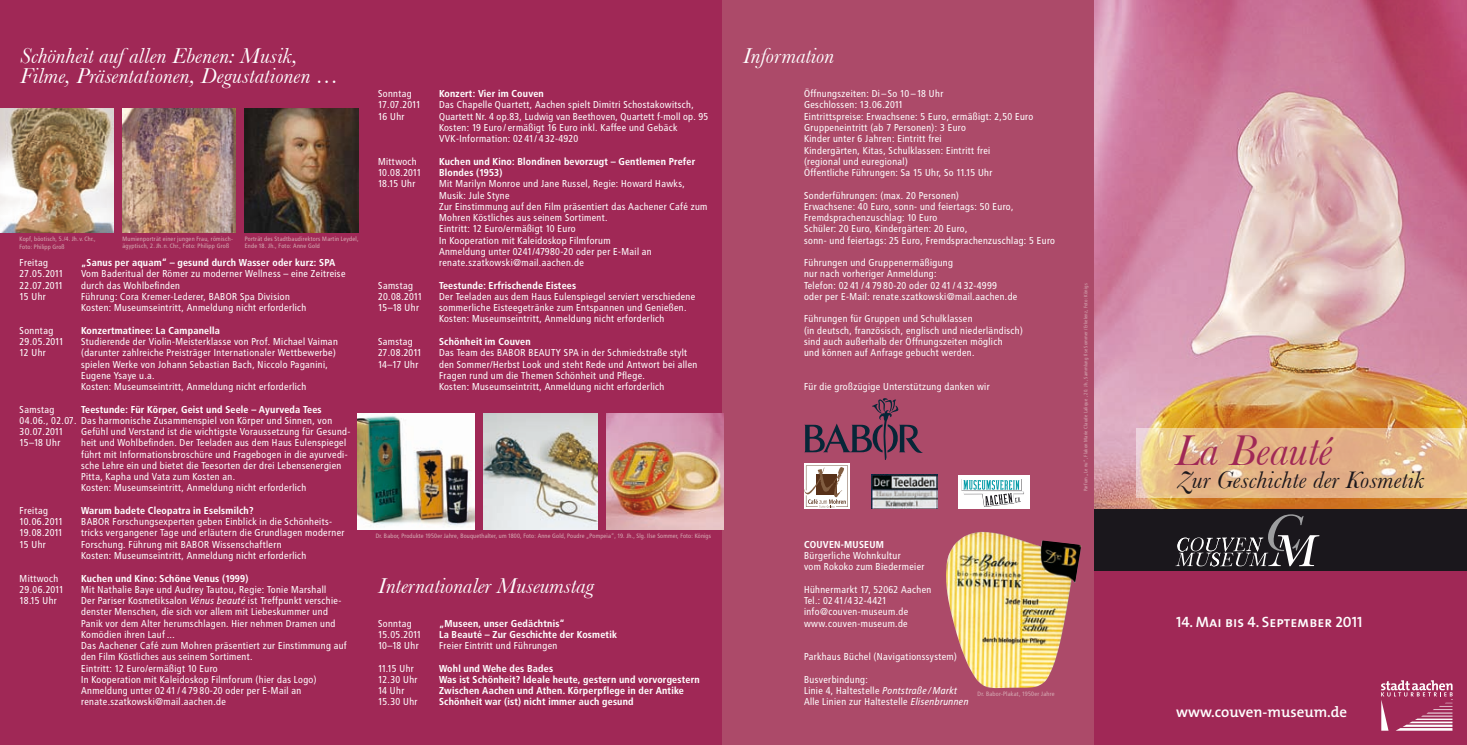
<style>
.page{position:relative;width:1467px;height:745px;background:#fff}
.page>*{position:absolute;margin:0;border:0;box-sizing:border-box;transform-origin:0 0}
.t1{font:italic 45px "Baskerville";color:#a02856}
.t2{font:italic 25px "Baskerville";letter-spacing:.01em;color:#1a171c}
.t3{font:italic 22.5px/20px "Baskerville";color:#fff}
.t4{font:15px "The Mix Semi Bold Caps";color:#fff}
.t5{font:600 15px "The Mix";color:#fff}
.t6{font:10px/11.2px "Transit";color:#fff}
.t7{font:700 10px/11.2px "Transit";color:#fff}
.t8{font:10px/11.2px "Transit";letter-spacing:-.025em;color:#fff}
.t9{font:10px/11.2px "Transit";letter-spacing:-.04em;color:#fff}
.t10{font:6.25px/6.2px "Transit";letter-spacing:-.01em;color:#d6abb4}
.t11{font:5px "Transit";color:#d6abb4}
.s1{font-style:italic}
</style>
<div class="page">
<div style="left:0;top:0;width:723px;height:744px;background:#a02856"></div>
<div style="left:723px;top:0;width:372px;height:744px;background:#ac4a69"></div>
<div style="left:1095px;top:558px;width:372px;height:186px;background:#a02856"></div>
<img style="left:484px;top:413px;width:113px;height:116px">
<img style="left:358px;top:413px;width:117px;height:116px">
<img style="left:606px;top:413px;width:117px;height:116px">
<img style="left:1095px;top:0;width:372px;height:509px">
<img style="left:122px;top:109px;width:114px;height:124px">
<img style="left:0;top:109px;width:113px;height:124px">
<img style="left:245px;top:109px;width:113px;height:124px">
<img style="left:946px;top:531px;width:135px;height:157px">
<svg style="left:1381px;top:680px;width:72px;height:50px"></svg>
<div style="left:804px;top:463px;width:46px;height:45px;background:#fff"></div>
<svg style="left:805px;top:465px;width:43px;height:42px"></svg>
<svg style="left:958px;top:475px;width:72px;height:33px;background:#d1e1e3"></svg>
<svg style="left:804px;top:398px;width:119px;height:61px"></svg>
<svg style="left:1136px;top:428px;width:331px;height:69px;background:#e5b98c"></svg>
<div style="left:1095px;top:509px;width:372px;height:61px;background:#1a171c"></div>
<svg style="left:1175px;top:514px;width:144px;height:52px"></svg>
<img style="left:872px;top:474px;width:65px;height:34px">
<h3 class="t3" style="left:20px;top:46px;width:320px">Schönheit auf allen Ebenen: Musik,<br>Filme, Präsentationen, Degustationen …</h3>
<p class="t10" style="left:20px;top:235px;width:78px;line-height:7.5px">Kopf, böotisch, 5./4. Jh.v.Chr.,<br>Foto: Philipp Groß</p>
<p class="t10" style="left:122px;top:236px;width:112px">Mumienporträt einer jungen Frau, römisch&shy;ägyptisch, 2.Jh.n.Chr., Foto: Philipp Groß</p>
<p class="t10" style="left:245px;top:236px;width:116px">Porträt des Stadtbaudirektors Martin Leydel,<br>Ende 18. Jh., Foto: Anne Gold</p>
<p class="t7" style="left:81px;top:257px;width:256px">„Sanus per aquam“ – gesund durch Wasser oder kurz: SPA</p>
<p class="t6" style="left:81px;top:268px;width:266px">Vom Baderitual der Römer zu moderner Wellness – eine Zeitreise durch das Wohlbefinden<br>Führung: Cora Kremer-Lederer, BABOR Spa Division<br>Kosten: Museumseintritt, Anmeldung nicht erforderlich</p>
<p class="t7" style="left:81px;top:324px;width:140px">Konzertmatinee: La Campanella</p>
<p class="t6" style="left:81px;top:336px;width:259px">Studierende der Violin-Meisterklasse von Prof. Michael Vaiman (darunter zahlreiche Preisträger Internationaler Wettbewerbe) spielen Werke von Johann Sebastian Bach, Niccolo Paganini, Eugene Ysaye u.a.<br>Kosten: Museumseintritt, Anmeldung nicht erforderlich</p>
<p class="t7" style="left:81px;top:403px;width:242px">Teestunde: Für Körper, Geist und Seele – Ayurveda Tees</p>
<p class="t6" style="left:81px;top:414px;width:271px;text-indent:-62px">04.06., 02.07. Das harmonische Zusammenspiel von Körper und Sinnen, von Gefühl und Verstand ist die wichtigste Voraussetzung für Gesund&shy;heit und Wohlbefinden. Der Teeladen aus dem Haus Eulenspiegel führt mit Informationsbroschüre und Fragebogen in die ayurvedi&shy;sche Lehre ein und bietet die Teesorten der drei Lebensenergien Pitta, Kapha und Vata zum Kosten an.<br>Kosten: Museumseintritt, Anmeldung nicht erforderlich</p>
<p class="t7" style="left:81px;top:504px;width:174px">Warum badete Cleopatra in Eselsmilch?</p>
<p class="t6" style="left:81px;top:516px;width:265px">BABOR Forschungsexperten geben Einblick in die Schönheits&shy;tricks vergangener Tage und erläutern die Grundlagen moderner Forschung. Führung mit BABOR Wissenschaftlern<br>Kosten: Museumseintritt, Anmeldung nicht erforderlich</p>
<p class="t7" style="left:81px;top:572px;width:169px">Kuchen und Kino: Schöne Venus (1999)</p>
<p class="t6" style="left:81px;top:583px;width:267px">Mit Nathalie Baye und Audrey Tautou, Regie: Tonie Marshall<br>Der Pariser Kosmetiksalon <span class="s1">Vénus beauté</span> ist Treffpunkt verschie&shy;denster Menschen, die sich vor allem mit Liebeskummer und Panik vor dem Alter herumschlagen. Hier nehmen Dramen und Komödien ihren Lauf…<br>Das Aachener Café zum Mohren präsentiert zur Einstimmung auf den Film Köstliches aus seinem Sortiment.<br>Eintritt: 12 Euro/ermäßigt 10 Euro<br>In Kooperation mit Kaleidoskop Filmforum (hier das Logo)<br>Anmeldung unter 0241/47980-20 oder per E-Mail an renate.szatkowski@mail.aachen.de</p>
<p class="t8" style="left:20px;top:257px;width:46px">Freitag<br>27.05.2011<br>22.07.2011<br>15 Uhr</p>
<p class="t6" style="left:20px;top:324px;width:46px">Sonntag<br>29.05.2011<br>12 Uhr</p>
<p class="t6" style="left:20px;top:403px;width:37px">Samstag</p>
<p class="t9" style="left:20px;top:426px;width:46px">30.07.2011<br>15–18 Uhr</p>
<p class="t6" style="left:20px;top:504px;width:45px">Freitag<br>10.06.2011<br>19.08.2011<br>15 Uhr</p>
<p class="t6" style="left:20px;top:572px;width:46px">Mittwoch<br>29.06.2011<br>18.15 Uhr</p>
<p class="t6" style="left:378px;top:88px;width:45px">Sonntag<br>17.07.2011<br>16 Uhr</p>
<p class="t6" style="left:378px;top:156px;width:45px">Mittwoch<br>10.08.2011<br>18.15 Uhr</p>
<p class="t6" style="left:378px;top:279px;width:46px">Samstag<br>20.08.2011<br>15–18 Uhr</p>
<p class="t6" style="left:378px;top:336px;width:46px">Samstag<br>27.08.2011<br>14–17 Uhr</p>
<p class="t7" style="left:439px;top:88px;width:107px">Konzert: Vier im Couven</p>
<p class="t6" style="left:439px;top:99px;width:271px">Das Chapelle Quartett, Aachen spielt Dimitri Schostakowitsch, Quartett Nr. 4 op.83, Ludwig van Beethoven, Quartett f-moll op. 95<br>Kosten: 19 Euro/ ermäßigt 16 Euro inkl. Kaffee und Gebäck VVK-Information: 0241/432-4920</p>
<p class="t7" style="left:439px;top:155px;width:258px">Kuchen und Kino: Blondinen bevorzugt – Gentlemen Prefer<br>Blondes (1953)</p>
<p class="t6" style="left:439px;top:178px;width:270px">Mit Marilyn Monroe und Jane Russel, Regie: Howard Hawks, Musik: Jule Styne<br>Zur Einstimmung auf den Film präsentiert das Aachener Café zum Mohren Köstliches aus seinem Sortiment.<br>Eintritt: 12 Euro/ermäßigt 10 Euro<br>In Kooperation mit Kaleidoskop Filmforum<br>Anmeldung unter 0241/47980-20 oder per E-Mail an renate.szatkowski@mail.aachen.de</p>
<p class="t7" style="left:439px;top:279px;width:139px">Teestunde: Erfrischende Eistees</p>
<p class="t6" style="left:439px;top:291px;width:258px">Der Teeladen aus dem Haus Eulenspiegel serviert verschiedene sommerliche Eisteegetränke zum Entspannen und Genießen.<br>Kosten: Museumseintritt, Anmeldung nicht erforderlich</p>
<p class="t7" style="left:439px;top:335px;width:93px">Schönheit im Couven</p>
<p class="t6" style="left:439px;top:347px;width:260px">Das Team des BABOR BEAUTY SPA in der Schmiedstraße stylt den Sommer/Herbst Look und steht Rede und Antwort bei allen Fragen rund um die Themen Schönheit und Pflege.<br>Kosten: Museumseintritt, Anmeldung nicht erforderlich</p>
<p class="t10" style="left:376px;top:532px;width:337px">Dr. Babor, Produkte 1950er Jahre, Bouquethalter, um 1800, Foto: Anne Gold, Poudre „Pompeia“, 19. Jh., Slg. Ilse Sommer, Foto: Königs</p>
<h3 class="t3" style="left:378px;top:575px;width:217px">Internationaler Museumstag</h3>
<p class="t6" style="left:378px;top:617px;width:46px">Sonntag<br>15.05.2011<br>10–18 Uhr</p>
<p class="t6" style="left:378px;top:662px;width:41px">11.15 Uhr<br>12.30 Uhr<br>14 Uhr<br>15.30 Uhr</p>
<p class="t7" style="left:439px;top:617px;width:180px">„Museen, unser Gedächtnis“<br>La Beauté – Zur Geschichte der Kosmetik</p>
<p class="t6" style="left:439px;top:639px;width:120px">Freier Eintritt und Führungen</p>
<p class="t7" style="left:439px;top:662px;width:262px">Wohl und Wehe des Bades<br>Was ist Schönheit? Ideale heute, gestern und vorvorgestern Zwischen Aachen und Athen. Körperpflege in der Antike Schönheit war (ist) nicht immer auch gesund</p>
<h3 class="t3" style="left:743px;top:46px;width:93px">Information</h3>
<p class="t6" style="left:804px;top:88px;width:231px">Öffnungszeiten: Di–So 10–18 Uhr<br>Geschlossen: 13.06.2011<br>Eintrittspreise: Erwachsene: 5 Euro, ermäßigt: 2,50 Euro Gruppeneintritt (ab 7 Personen): 3 Euro<br>Kinder unter 6 Jahren: Eintritt frei<br>Kindergärten, Kitas, Schulklassen: Eintritt frei<br>(regional und euregional)<br>Öffentliche Führungen: Sa 15 Uhr, So 11.15 Uhr</p>
<p class="t6" style="left:804px;top:189px;width:253px">Sonderführungen: (max. 20 Personen)<br>Erwachsene: 40 Euro, sonn- und feiertags: 50 Euro, Fremdsprachenzuschlag: 10 Euro<br>Schüler: 20 Euro, Kindergärten: 20 Euro,<br>sonn- und feiertags: 25 Euro, Fremdsprachenzuschlag: 5 Euro</p>
<p class="t6" style="left:804px;top:257px;width:215px">Führungen und Gruppenermäßigung<br>nur nach vorheriger Anmeldung:<br>Telefon: 0241/47980-20 oder 0241/432-4999 oder per E-Mail: renate.szatkowski@mail.aachen.de</p>
<p class="t6" style="left:804px;top:313px;width:221px">Führungen für Gruppen und Schulklassen<br>(in deutsch, französisch, englisch und niederländisch) sind auch außerhalb der Öffnungszeiten möglich<br>und können auf Anfrage gebucht werden.</p>
<p class="t6" style="left:804px;top:381px;width:187px">Für die großzügige Unterstützung danken wir</p>
<p class="t7" style="left:804px;top:538px;width:80px">Couven-Museum</p>
<p class="t6" style="left:804px;top:549px;width:122px">Bürgerliche Wohnkultur<br>vom Rokoko zum Biedermeier</p>
<p class="t6" style="left:804px;top:583px;width:129px">Hühnermarkt 17, 52062 Aachen<br>Tel.: 0241/432-4421 info@couven-museum.de www.couven-museum.de</p>
<p class="t6" style="left:804px;top:651px;width:155px">Parkhaus Büchel (Navigationssystem)</p>
<p class="t6" style="left:804px;top:673px;width:166px">Busverbindung:<br>Linie 4, Haltestelle <span class="s1">Pontstraße / Markt<br></span>Alle Linien zur Haltestelle <span class="s1">Elisenbrunnen</span></p>
<p class="t10" style="left:978px;top:690px;width:79px">Dr. Babor-Plakat, 1950er Jahre</p>
<p class="t11" style="left:1083px;top:491px;width:210px;rotate:-90deg">Parfum „Le nu“, Flakon Marie Claude Lalique , 20. Jh., Sammlung Ilse Sommer/ Erkelenz, Foto: Königs</p>
<h1 class="t1" style="left:1175px;top:424px;width:159px">La Beauté</h1>
<h2 class="t2" style="left:1177px;top:465px;width:248px">Zur Geschichte der Kosmetik</h2>
<h3 class="t4" style="left:1176px;top:608px;width:188px">14. Mai bis 4. September 2011</h3>
<h3 class="t5" style="left:1176px;top:698px;width:173px">www.couven-museum.de</h3>
</div>
